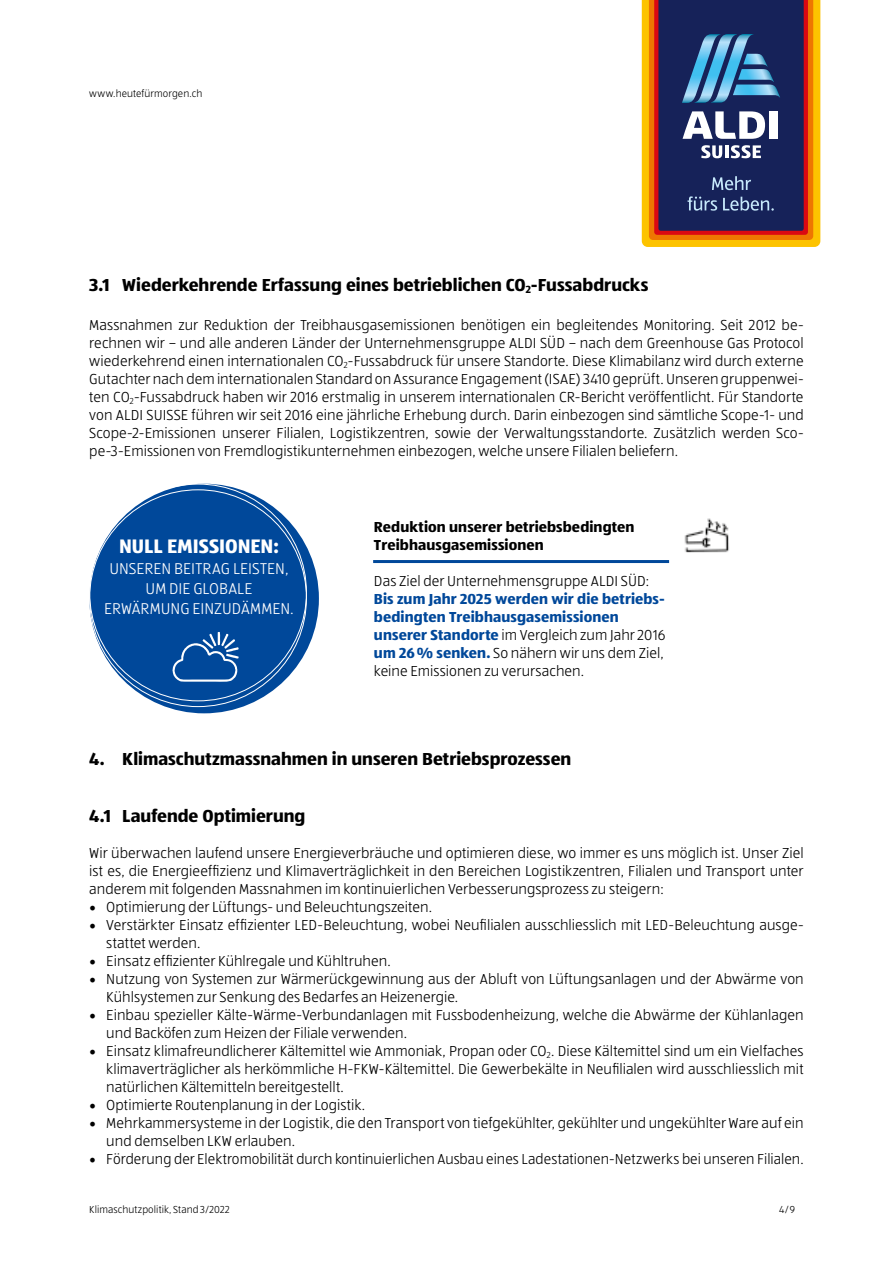
<style>
.page{position:relative;width:893px;height:1263px;background:#fff}
.page>*{position:absolute;margin:0;border:0;box-sizing:border-box;transform-origin:0 0}
.t1{font:700 20.25px "ALDISUEDOT";color:#fff}
.t2{font:700 18px "ALDISUEDOT";color:#000}
.t3{font:300 16.2px/20.2px "ALDISUEDOT";color:#fff;text-align:center}
.t4{font:300 15px/18px "ALDISUEDOT";color:#000}
.t5{font:700 15px/18px "ALDISUEDOT";letter-spacing:.005em;color:#00489a}
.t6{font:700 15px/18px "ALDISUEDOT";letter-spacing:.01em;color:#000}
.t7{font:300 10.5px "ALDISUEDOT";letter-spacing:.01em;color:#000}
.s1{font-weight:300;color:#000}
.s2{font-family:"Minion Pro";font-weight:400;font-size:18px}
</style>
<div class="page">
<svg style="left:642px;top:0;width:178px;height:247px;background:#5c4f59"></svg>
<img style="left:684px;top:518px;width:45px;height:35px">
<hr style="left:373px;top:560px;width:296px;height:3px;background:#00489a">
<div style="left:89px;top:484px;width:230px;height:229px;background:#00489a;border-radius:50%"></div>
<svg style="left:172px;top:632px;width:67px;height:50px"></svg>
<p class="t7" style="left:89px;top:87px;width:114px">www.heutefürmorgen.ch</p>
<p class="t2" style="left:89px;top:273px;width:561px">3.1 Wiederkehrende Erfassung eines betrieblichen CO<sub>2</sub>-Fussabdrucks</p>
<p class="t4" style="left:89px;top:316px;width:716px;text-align:justify">Massnahmen zur Reduktion der Treibhausgasemissionen benötigen ein begleitendes Monitoring. Seit 2012 be&shy;rechnen wir – und alle anderen Länder der Unternehmensgruppe ALDI SÜD – nach dem Greenhouse Gas Protocol wiederkehrend einen internationalen CO<sub>2</sub>-Fussabdruck für unsere Standorte. Diese Klimabilanz wird durch externe Gutachter nach dem internationalen Standard on Assurance Engagement (ISAE) 3410 geprüft. Unseren gruppenwei&shy;ten CO<sub>2</sub>-Fussabdruck haben wir 2016 erstmalig in unserem internationalen CR-Bericht veröffentlicht. Für Standorte von ALDI SUISSE führen wir seit 2016 eine jährliche Erhebung durch. Darin einbezogen sind sämtliche Scope-1- und Scope-2-Emissionen unserer Filialen, Logistikzentren, sowie der Verwaltungsstandorte. Zusätzlich werden Sco&shy;pe-3-Emissionen von Fremdlogistikunternehmen einbezogen, welche unsere Filialen beliefern.</p>
<h1 class="t1" style="left:119px;top:533px;width:161px">NULL EMISSIONEN:</h1>
<p class="t3" style="left:104px;top:557px;width:191px">UNSEREN BEITRAG LEISTEN,<br>UM DIE GLOBALE<br>ERWÄRMUNG EINZUDÄMMEN.</p>
<p class="t6" style="left:374px;top:518px;width:262px">Reduktion unserer betriebsbedingten<br>Treibhausgasemissionen</p>
<p class="t4" style="left:374px;top:572px;width:277px">Das Ziel der Unternehmensgruppe ALDI SÜD:</p>
<p class="t5" style="left:374px;top:590px;width:293px">Bis zum Jahr 2025 werden wir die betriebs&shy;bedingten Treibhausgasemissionen unserer Standorte <span class="s1">im Vergleich zum Jahr 2016 </span>um 26% senken. <span class="s1">So nähern wir uns dem Ziel, keine Emissionen zu verursachen.</span></p>
<p class="t2" style="left:89px;top:747px;width:484px">4. Klimaschutzmassnahmen in unseren Betriebsprozessen</p>
<p class="t2" style="left:89px;top:804px;width:218px">4.1 Laufende Optimierung</p>
<p class="t4" style="left:89px;top:844px;width:716px;text-align:justify">Wir überwachen laufend unsere Energieverbräuche und optimieren diese, wo immer es uns möglich ist. Unser Ziel ist es, die Energieeffizienz und Klimaverträglichkeit in den Bereichen Logistikzentren, Filialen und Transport unter anderem mit folgenden Massnahmen im kontinuierlichen Verbesserungsprozess zu steigern:</p>
<p class="t4" style="left:89px;top:898px;width:344px"><span class="s2">•</span> Optimierung der Lüftungs- und Beleuchtungszeiten.</p>
<p class="t4" style="left:106px;top:916px;width:699px;text-indent:-17px"><span class="s2">•</span> Verstärkter Einsatz effizienter LED-Beleuchtung, wobei Neufilialen ausschliesslich mit LED-Beleuchtung ausge&shy;stattet werden.</p>
<p class="t4" style="left:89px;top:952px;width:303px"><span class="s2">•</span> Einsatz effizienter Kühlregale und Kühltruhen.</p>
<p class="t4" style="left:106px;top:970px;width:699px;text-indent:-17px"><span class="s2">•</span> Nutzung von Systemen zur Wärmerückgewinnung aus der Abluft von Lüftungsanlagen und der Abwärme von<br>Kühlsystemen zur Senkung des Bedarfes an Heizenergie.</p>
<p class="t4" style="left:106px;top:1006px;width:699px;text-indent:-17px"><span class="s2">•</span> Einbau spezieller Kälte-Wärme-Verbundanlagen mit Fussbodenheizung, welche die Abwärme der Kühlanlagen und Backöfen zum Heizen der Filiale verwenden.</p>
<p class="t4" style="left:106px;top:1042px;width:699px;text-align:justify;text-indent:-17px"><span class="s2">•</span> Einsatz klimafreundlicherer Kältemittel wie Ammoniak, Propan oder CO<sub>2</sub>. Diese Kältemittel sind um ein Vielfaches klimaverträglicher als herkömmliche H-FKW-Kältemittel. Die Gewerbekälte in Neufilialen wird ausschliesslich mit natürlichen Kältemitteln bereitgestellt.</p>
<p class="t4" style="left:89px;top:1096px;width:277px"><span class="s2">•</span> Optimierte Routenplanung in der Logistik.</p>
<p class="t4" style="left:106px;top:1114px;width:699px;text-indent:-17px"><span class="s2">•</span> Mehrkammersysteme in der Logistik, die den Transport von tiefgekühlter, gekühlter und ungekühlter Ware auf ein und demselben LKW erlauben.</p>
<p class="t4" style="left:89px;top:1150px;width:716px"><span class="s2">•</span> Förderung der Elektromobilität durch kontinuierlichen Ausbau eines Ladestationen-Netzwerks bei unseren Filialen.</p>
<p class="t7" style="left:89px;top:1202px;width:142px">Klimaschutzpolitik, Stand 3/2022</p>
<p class="t7" style="left:779px;top:1202px;width:18px">4/9</p>
</div>
